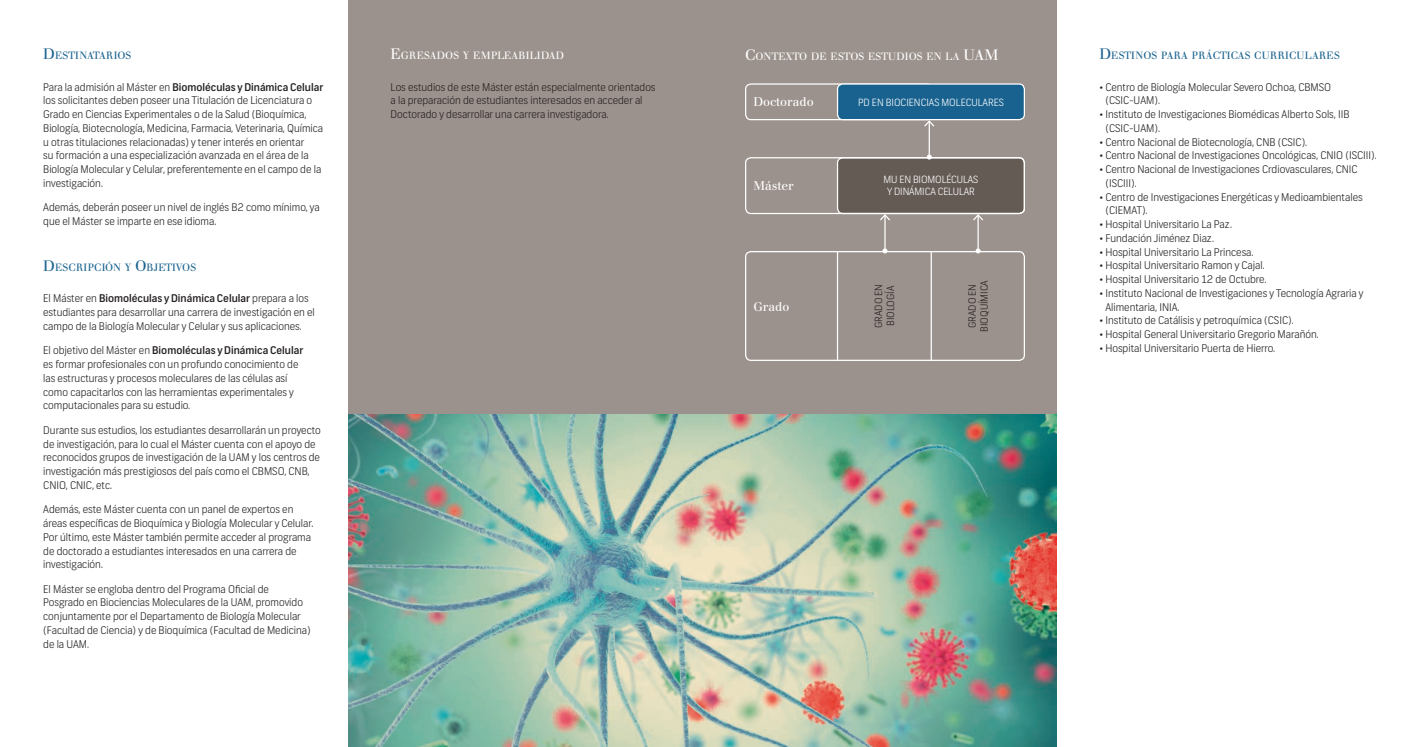
<style>
.page{position:relative;width:1405px;height:747px;background:#fff}
.page>*{position:absolute;margin:0;border:0;box-sizing:border-box;transform-origin:0 0}
.t1{font:12.5px "Walbaum";color:#fff}
.texto_corrido{font:300 10.62px/13.8px "Frank";color:#231f20}
.titulos{font:10.5px "Walbaum";letter-spacing:.005em;color:#19628f}
.titulos-2{font:10.5px "Walbaum";letter-spacing:.005em;color:#fff}
.titulos-3{font:10.5px "Walbaum";letter-spacing:-.015em;color:#19628f}
.texto_corrido-2{font:300 10px "Frank";letter-spacing:-.01em;color:#fff}
.texto_corrido-3{font:300 10px/12px "Frank";color:#231f20}
.s1{font-size:15px}
.s2{font-weight:500}
</style>
<div class="page">
<div style="left:348px;top:0;width:709px;height:746px;background:#9c928d"></div>
<div style="left:745px;top:83px;width:188px;height:37px;border:1px solid #fff;border-radius:5px"></div>
<hr style="left:884px;top:215px;width:1px;height:36px;background:#fff">
<svg style="left:878px;top:214px;width:13px;height:8px"></svg>
<hr style="left:977px;top:215px;width:2px;height:36px;background:#fff">
<svg style="left:971px;top:214px;width:13px;height:8px"></svg>
<div style="left:837px;top:158px;width:187px;height:55px;background:#655b55;border-radius:5px"></div>
<div style="left:745px;top:157px;width:280px;height:57px;border:1px solid #fff;border-radius:5px"></div>
<div style="left:837px;top:84px;width:187px;height:36px;background:#19628f;border-radius:5px"></div>
<div style="left:837px;top:83px;width:188px;height:37px;border:1px solid #fff;border-radius:5px"></div>
<div style="left:745px;top:251px;width:280px;height:110px;border:1px solid #fff;border-radius:5px"></div>
<hr style="left:837px;top:251px;width:1px;height:110px;background:#fff">
<hr style="left:930px;top:251px;width:2px;height:110px;background:#fff">
<img style="left:348px;top:414px;width:709px;height:332px">
<hr style="left:928px;top:121px;width:2px;height:36px;background:#fff">
<svg style="left:927px;top:154px;width:5px;height:5px"></svg>
<svg style="left:923px;top:119px;width:12px;height:9px"></svg>
<p class="titulos-3" style="left:43px;top:49px;width:90px"><span class="s1">D</span>ESTINATARIOS</p>
<p class="texto_corrido" style="left:43px;top:80px;width:281px">Para la admisión al Máster en <span class="s2">Biomoléculas y Dinámica Celular </span>los solicitantes deben poseer una Titulación de Licenciatura o Grado en Ciencias Experimentales o de la Salud (Bioquímica, Biología, Biotecnología, Medicina, Farmacia, Veterinaria, Química u otras titulaciones relacionadas) y tener interés en orientar<br>su formación a una especialización avanzada en el área de la Biología Molecular y Celular, preferentemente en el campo de la investigación.</p>
<p class="texto_corrido" style="left:43px;top:201px;width:278px">Además, deberán poseer un nivel de inglés B2 como mínimo, ya que el Máster se imparte en ese idioma.</p>
<p class="titulos" style="left:43px;top:261px;width:154px"><span class="s1">D</span>ESCRIPCIÓN Y <span class="s1">O</span>BJETIVOS</p>
<p class="texto_corrido" style="left:43px;top:292px;width:273px">El Máster en <span class="s2">Biomoléculas y Dinámica Celular</span> prepara a los estudiantes para desarrollar una carrera de investigación en el campo de la Biología Molecular y Celular y sus aplicaciones.</p>
<p class="texto_corrido" style="left:43px;top:344px;width:261px">El objetivo del Máster en <span class="s2">Biomoléculas y Dinámica Celular </span>es formar profesionales con un profundo conocimiento de las estructuras y procesos moleculares de las células así como capacitarlos con las herramientas experimentales y computacionales para su estudio.</p>
<p class="texto_corrido" style="left:43px;top:423px;width:279px">Durante sus estudios, los estudiantes desarrollarán un proyecto de investigación, para lo cual el Máster cuenta con el apoyo de reconocidos grupos de investigación de la UAM y los centros de investigación más prestigiosos del país como el CBMSO, CNB, CNIO, CNIC, etc.</p>
<p class="texto_corrido" style="left:43px;top:502px;width:272px">Además, este Máster cuenta con un panel de expertos en áreas específicas de Bioquímica y Biología Molecular y Celular.<br>Por último, este Máster también permite acceder al programa de doctorado a estudiantes interesados en una carrera de investigación.</p>
<p class="texto_corrido" style="left:43px;top:582px;width:269px">El Máster se engloba dentro del Programa Oficial de Posgrado en Biociencias Moleculares de la UAM, promovido conjuntamente por el Departamento de Biología Molecular (Facultad de Ciencia) y de Bioquímica (Facultad de Medicina) de la UAM.</p>
<p class="titulos-2" style="left:391px;top:49px;width:175px"><span class="s1">E</span>GRESADOS Y EMPLEABILIDAD</p>
<p class="texto_corrido" style="left:391px;top:80px;width:266px">Los estudios de este Máster están especialmente orientados a la preparación de estudiantes interesados en acceder al<br>Doctorado y desarrollar una carrera investigadora.</p>
<p class="titulos-2" style="left:745px;top:50px;width:231px"><span class="s1">C</span> ONTEXTO DE ESTOS ESTUDIOS EN LA <span class="s1">UAM</span></p>
<p class="t1" style="left:753px;top:95px;width:62px">Doctorado</p>
<p class="texto_corrido-2" style="left:858px;top:96px;width:147px">PD EN BIOCIENCIAS MOLECULARES</p>
<p class="texto_corrido-2" style="left:883px;top:174px;width:96px">MU EN BIOMOLÉCULAS</p>
<p class="t1" style="left:753px;top:179px;width:42px">Máster</p>
<p class="texto_corrido-2" style="left:887px;top:186px;width:89px">Y DINÁMICA CELULAR</p>
<p class="t1" style="left:753px;top:299px;width:38px">Grado</p>
<p class="texto_corrido-3" style="left:873px;top:328px;width:46px;rotate:-90deg">GRADO EN<br>BIOLOGÍA</p>
<p class="texto_corrido-3" style="left:966px;top:332px;width:53px;text-align:center;rotate:-90deg">GRADO EN<br>BIOQUÍMICA</p>
<p class="titulos" style="left:1099px;top:49px;width:242px"><span class="s1">D</span>ESTINOS PARA PRÁCTICAS CURRICULARES</p>
<p class="texto_corrido" style="left:1105px;top:80px;width:227px;text-indent:-6px">• Centro de Biología Molecular Severo Ochoa, CBMSO (CSIC-UAM).</p>
<p class="texto_corrido" style="left:1105px;top:107px;width:245px;text-indent:-6px">• Instituto de Investigaciones Biomédicas Alberto Sols, IIB (CSIC-UAM).</p>
<p class="texto_corrido" style="left:1099px;top:135px;width:209px">• Centro Nacional de Biotecnología, CNB (CSIC).</p>
<p class="texto_corrido" style="left:1099px;top:149px;width:279px">• Centro Nacional de Investigaciones Oncológicas, CNIO (ISCIII).</p>
<p class="texto_corrido" style="left:1105px;top:162px;width:254px;text-indent:-6px">• Centro Nacional de Investigaciones Crdiovasculares, CNIC (ISCIII).</p>
<p class="texto_corrido" style="left:1105px;top:190px;width:259px;text-indent:-6px">• Centro de Investigaciones Energéticas y Medioambientales (CIEMAT).</p>
<p class="texto_corrido" style="left:1099px;top:217px;width:134px">• Hospital Universitario La Paz.</p>
<p class="texto_corrido" style="left:1099px;top:231px;width:116px">• Fundación Jiménez Diaz.</p>
<p class="texto_corrido" style="left:1099px;top:245px;width:156px">• Hospital Universitario La Princesa.</p>
<p class="texto_corrido" style="left:1099px;top:259px;width:167px">• Hospital Universitario Ramon y Cajal.</p>
<p class="texto_corrido" style="left:1099px;top:272px;width:169px">• Hospital Universitario 12 de Octubre.</p>
<p class="texto_corrido" style="left:1105px;top:286px;width:259px;text-indent:-6px">• Instituto Nacional de Investigaciones y Tecnología Agraria y<br>Alimentaria, INIA.</p>
<p class="texto_corrido" style="left:1099px;top:314px;width:196px">• Instituto de Catálisis y petroquímica (CSIC).</p>
<p class="texto_corrido" style="left:1099px;top:327px;width:221px">• Hospital General Universitario Gregorio Marañón.</p>
<p class="texto_corrido" style="left:1099px;top:341px;width:177px">• Hospital Universitario Puerta de Hierro.</p>
</div>
